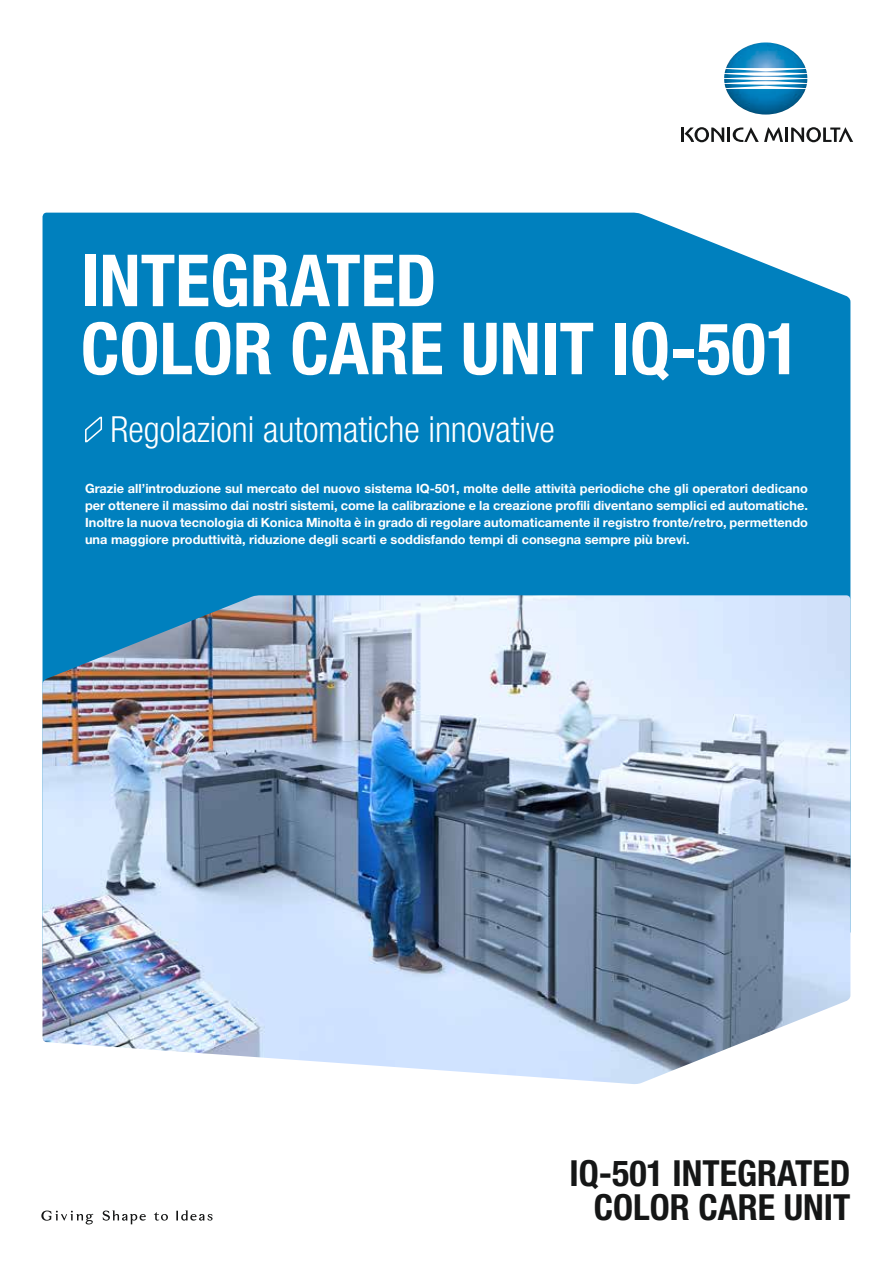
<style>
.page{position:relative;width:893px;height:1263px;background:#fff}
.page>*{position:absolute;margin:0;border:0;box-sizing:border-box;transform-origin:0 0}
.t1{font:700 condensed 72px/68.1px "Helvetica Neue LTW1 G";color:#fff}
.t2{font:300 condensed 36px "Helvetica Neue LTW1 G";color:#fff}
.t3{font:700 condensed 36px/34px "Helvetica Neue LTW1 G";color:#151616;text-align:right}
.t4{font:700 12.75px/17px "Helvetica Neue LTW1 G";color:#fff;text-align:justify}
</style>
<div class="page">
<div style="left:43px;top:213px;width:807px;height:382px;background:#0080be"></div>
<img style="left:724px;top:42px;width:83px;height:73px">
<hr style="left:785px;top:128px;width:3px;height:14px;background:#151616">
<svg style="left:791px;top:127px;width:62px;height:15px"></svg>
<svg style="left:681px;top:127px;width:102px;height:15px"></svg>
<svg style="left:103px;top:1210px;width:43px;height:14px"></svg>
<svg style="left:176px;top:1210px;width:37px;height:10px"></svg>
<svg style="left:41px;top:1210px;width:52px;height:14px"></svg>
<svg style="left:154px;top:1212px;width:14px;height:9px"></svg>
<img style="left:43px;top:595px;width:807px;height:489px">
<svg style="left:84px;top:416px;width:19px;height:28px"></svg>
<h1 class="t1" style="left:81px;top:247px;width:721px">INTEGRATED<br>COLOR CARE UNIT IQ-501</h1>
<h2 class="t2" style="left:111px;top:408px;width:446px">Regolazioni automatiche innovative</h2>
<p class="t4" style="left:85px;top:480px;width:724px">Grazie all’introduzione sul mercato del nuovo sistema IQ-501, molte delle attività periodiche che gli operatori dedicano per ottenere il massimo dai nostri sistemi, come la calibrazione e la creazione profili diventano semplici ed automatiche.<br>Inoltre la nuova tecnologia di Konica Minolta è in grado di regolare automaticamente il registro fronte/retro, permettendo una maggiore produttività, riduzione degli scarti e soddisfando tempi di consegna sempre più brevi.</p>
<h2 class="t3" style="left:569px;top:1157px;width:282px">IQ-501 INTEGRATED<br>COLOR CARE UNIT</h2>
</div>
